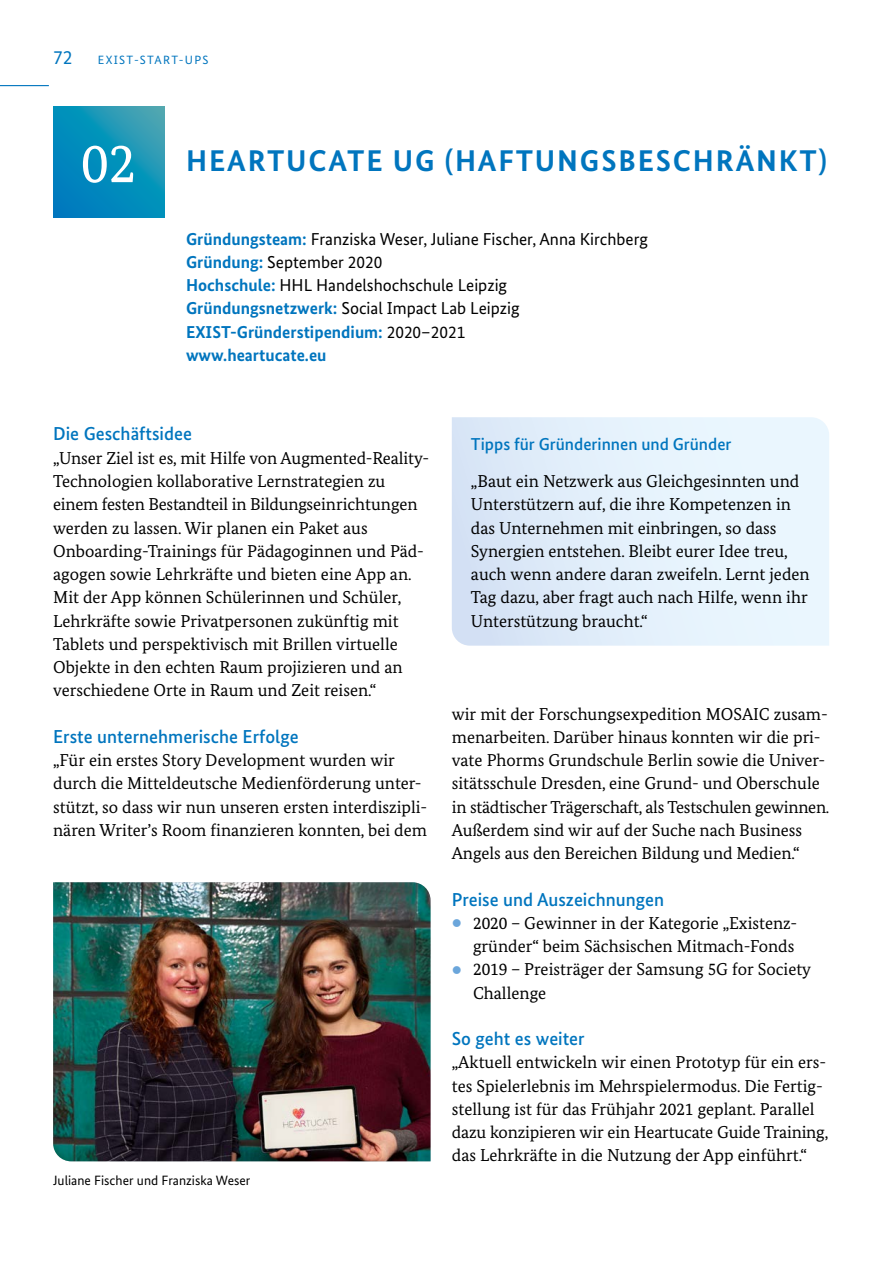
<style>
.page{position:relative;width:893px;height:1263px;background:#fff}
.page>*{position:absolute;margin:0;border:0;box-sizing:border-box;transform-origin:0 0}
.t1{font:55.2px "Bundes Serif";color:#fff}
.t2{font:700 30px "Bundes Sans";letter-spacing:.06em;color:#0075be}
.t3{font:19.5px "Bundes Sans";color:#0075be}
.t4{font:500 18.75px "Bundes Sans";color:#0075be}
.t5{font:17.25px/23.2px "Bundes Serif";color:#000}
.t6{font:17.25px "Bundes Sans";color:#000}
.t7{font:700 17.25px "Bundes Sans";color:#0075be}
.t8{font:500 17.25px "Bundes Sans";color:#0075be}
.t9{font:13.5px "Bundes Sans";color:#000}
.t10{font:12px "Bundes Sans";letter-spacing:.11em;color:#0075be}
.s1{font-weight:700;color:#0075be}
.s2{font-weight:400;color:#000}
.s3{color:#6ba6db}
</style>
<div class="page">
<svg style="left:53px;top:106px;width:112px;height:112px;background:#0d8fba"></svg>
<img style="left:53px;top:882px;width:378px;height:279px">
<hr style="left:0;top:85px;width:49px;height:1px;background:#0075be">
<svg style="left:452px;top:417px;width:377px;height:229px;background:#e2effa"></svg>
<p class="t3" style="left:53px;top:45px;width:21px">72</p>
<p class="t10" style="left:98px;top:52px;width:112px">EXIST-START-UPS</p>
<p class="t1" style="left:81px;top:130px;width:57px">02</p>
<p class="t2" style="left:186px;top:142px;width:642px">HEARTUCATE UG (HAFTUNGSBESCHRÄNKT)</p>
<p class="t6" style="left:186px;top:228px;width:464px"><span class="s1">Gründungsteam:</span> Franziska Weser, Juliane Fischer, Anna Kirchberg</p>
<p class="t6" style="left:186px;top:251px;width:198px"><span class="s1">Gründung:</span> September 2020</p>
<p class="t6" style="left:186px;top:275px;width:323px"><span class="s1">Hochschule:</span> HHL Handelshochschule Leipzig</p>
<p class="t6" style="left:186px;top:298px;width:335px"><span class="s1">Gründungsnetzwerk:</span> Social Impact Lab Leipzig</p>
<p class="t7" style="left:186px;top:321px;width:281px">EXIST-Gründerstipendium: <span class="s2">2020–2021</span></p>
<p class="t7" style="left:186px;top:344px;width:142px">www.heartucate.eu</p>
<h4 class="t4" style="left:53px;top:423px;width:140px">Die Geschäftsidee</h4>
<p class="t5" style="left:53px;top:446px;width:378px">„Unser Ziel ist es, mit Hilfe von Augmented-Reality-Technologien kollaborative Lernstrategien zu einem festen Bestandteil in Bildungseinrichtungen werden zu lassen. Wir planen ein Paket aus Onboarding-Trainings für Pädagoginnen und Päd&shy;agogen sowie Lehrkräfte und bieten eine App an.<br>Mit der App können Schülerinnen und Schüler, Lehrkräfte sowie Privatpersonen zukünftig mit Tablets und perspektivisch mit Brillen virtuelle Objekte in den echten Raum projizieren und an verschiedene Orte in Raum und Zeit reisen.“</p>
<h4 class="t4" style="left:53px;top:725px;width:247px">Erste unternehmerische Erfolge</h4>
<p class="t5" style="left:53px;top:748px;width:376px">„Für ein erstes Story Development wurden wir durch die Mitteldeutsche Medienförderung unter&shy;stützt, so dass wir nun unseren ersten interdiszipli&shy;nären Writer’s Room finanzieren konnten, bei dem</p>
<p class="t9" style="left:53px;top:1172px;width:199px">Juliane Fischer und Franziska Weser</p>
<p class="t8" style="left:471px;top:433px;width:262px">Tipps für Gründerinnen und Gründer</p>
<p class="t5" style="left:471px;top:469px;width:340px">„Baut ein Netzwerk aus Gleichgesinnten und Unterstützern auf, die ihre Kompetenzen in das Unternehmen mit einbringen, so dass Synergien entstehen. Bleibt eurer Idee treu, auch wenn andere daran zweifeln. Lernt jeden Tag dazu, aber fragt auch nach Hilfe, wenn ihr Unterstützung braucht.“</p>
<p class="t5" style="left:452px;top:702px;width:379px">wir mit der Forschungsexpedition MOSAIC zusam&shy;menarbeiten. Darüber hinaus konnten wir die pri&shy;vate Phorms Grundschule Berlin sowie die Univer&shy;sitätsschule Dresden, eine Grund- und Oberschule in städtischer Trägerschaft, als Testschulen gewinnen.<br>Außerdem sind wir auf der Suche nach Business Angels aus den Bereichen Bildung und Medien.“</p>
<h4 class="t4" style="left:452px;top:888px;width:214px">Preise und Auszeichnungen</h4>
<p class="t5" style="left:452px;top:911px;width:347px;text-align:right"><span class="s3">•</span> 2020 – Gewinner in der Kategorie „Existenz&shy;gründer“ beim Sächsischen Mitmach-Fonds</p>
<p class="t5" style="left:473px;top:957px;width:340px;text-indent:-21px"><span class="s3">•</span> 2019 – Preisträger der Samsung 5G for Society<br>Challenge</p>
<h4 class="t4" style="left:452px;top:1027px;width:134px">So geht es weiter</h4>
<p class="t5" style="left:452px;top:1050px;width:378px">„Aktuell entwickeln wir einen Prototyp für ein ers&shy;tes Spielerlebnis im Mehrspielermodus. Die Fertig&shy;stellung ist für das Frühjahr 2021 geplant. Parallel dazu konzipieren wir ein Heartucate Guide Training, das Lehrkräfte in die Nutzung der App einführt.“</p>
</div>
